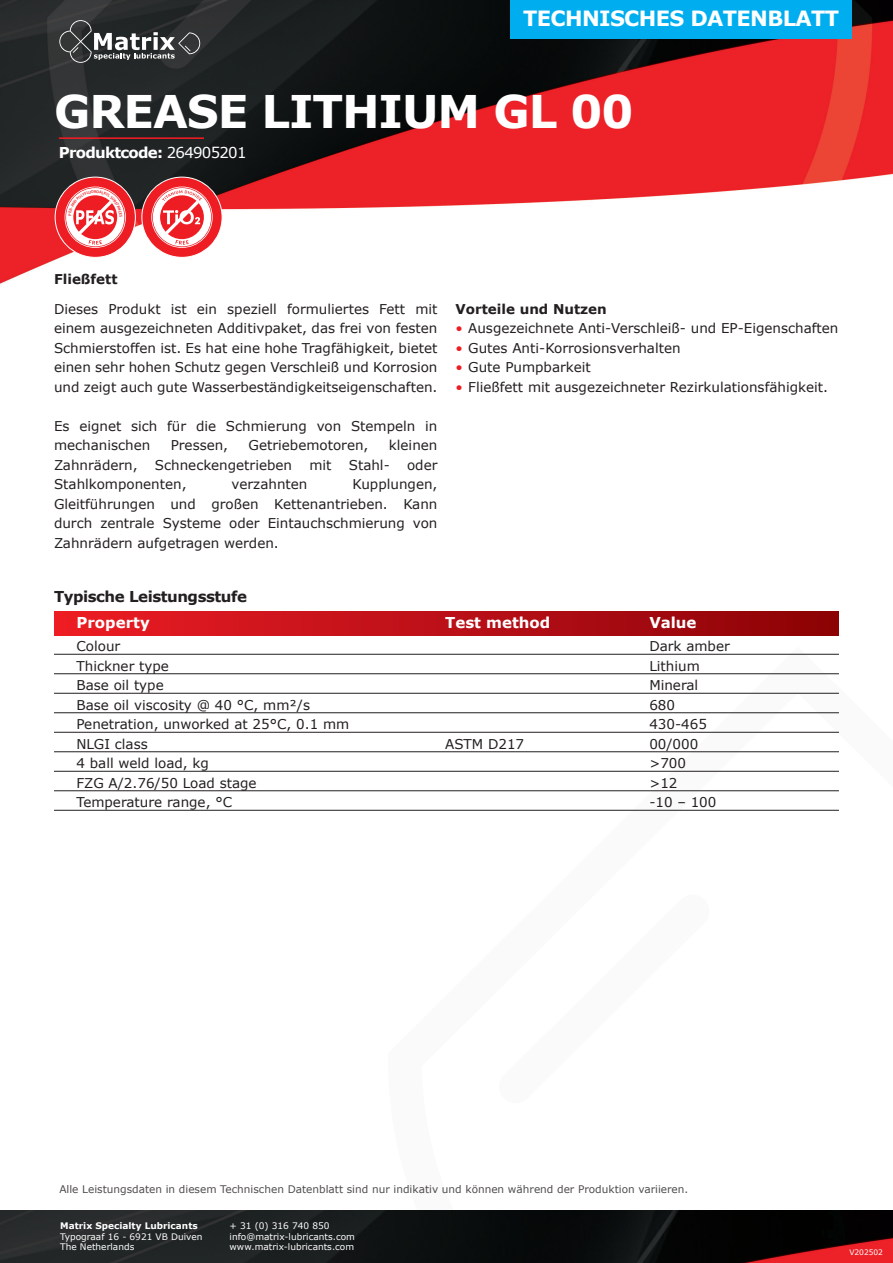
<style>
.page{position:relative;width:893px;height:1263px;background:#fff}
.page>*{position:absolute;margin:0;border:0;box-sizing:border-box;transform-origin:0 0}
.t1{font:700 45px "Verdana";letter-spacing:-.025em;color:#fff}
.t2{font:700 21px "Verdana";letter-spacing:-.03em;color:#fff}
.t3{font:700 15px "Verdana";color:#fff}
.t4{font:700 15px "Verdana";letter-spacing:-.03em;color:#231f20}
.t5{font:700 15px "Verdana";letter-spacing:-.05em;color:#fff}
.t6{font:13.5px/19.5px "Verdana";color:#231f20;text-align:justify}
.t7{font:700 13.5px "Verdana";color:#231f20}
.t8{font:10.5px "Verdana";color:#231f20}
.t9{font:9px/10.5px "Verdana";color:#fff}
.t10{font:700 9px "Verdana";color:#fff}
.t11{font:7.5px "Verdana";color:#fff}
.s1{font-weight:400}
.s2{color:#ee1d23}
</style>
<div class="page">
<img style="left:0;top:0;width:893px;height:654px">
<svg style="left:388px;top:646px;width:505px;height:565px"></svg>
<div style="left:510px;top:0;width:342px;height:38px;background:#00aeef"></div>
<svg style="left:59px;top:20px;width:141px;height:43px;background:#4f5152"></svg>
<img style="left:0;top:1211px;width:893px;height:52px">
<div style="left:54px;top:612px;width:785px;height:23px;background:linear-gradient(to right,#ec1d26,#8a0207)"></div>
<hr style="left:54px;top:654px;width:785px;height:1px;background:#231f20">
<hr style="left:54px;top:673px;width:785px;height:1px;background:#231f20">
<hr style="left:54px;top:693px;width:785px;height:1px;background:#231f20">
<hr style="left:54px;top:712px;width:785px;height:1px;background:#231f20">
<hr style="left:54px;top:732px;width:785px;height:1px;background:#231f20">
<hr style="left:54px;top:751px;width:785px;height:1px;background:#231f20">
<hr style="left:54px;top:771px;width:785px;height:1px;background:#231f20">
<hr style="left:54px;top:790px;width:785px;height:1px;background:#231f20">
<hr style="left:54px;top:810px;width:785px;height:1px;background:#231f20">
<hr style="left:59px;top:137px;width:145px;height:2px;background:#ee1d23">
<svg style="left:55px;top:177px;width:168px;height:81px"></svg>
<h2 class="t2" style="left:523px;top:5px;width:318px">TECHNISCHES DATENBLATT</h2>
<h1 class="t1" style="left:54px;top:83px;width:581px">GREASE LITHIUM GL 00</h1>
<p class="t5" style="left:59px;top:143px;width:189px">Produktcode: <span class="s1">264905201</span></p>
<p class="t7" style="left:54px;top:270px;width:65px">Fließfett</p>
<p class="t6" style="left:54px;top:299px;width:385px">Dieses Produkt ist ein speziell formuliertes Fett mit einem ausgezeichneten Additivpaket, das frei von festen Schmierstoffen ist. Es hat eine hohe Tragfähigkeit, bietet einen sehr hohen Schutz gegen Verschleiß und Korrosion und zeigt auch gute Wasserbeständigkeitseigenschaften.</p>
<p class="t6" style="left:54px;top:416px;width:385px">Es eignet sich für die Schmierung von Stempeln in mechanischen</p>
<p class="t6" style="left:171px;top:436px;width:59px">Pressen,</p>
<p class="t6" style="left:249px;top:436px;width:121px">Getriebemotoren,</p>
<p class="t6" style="left:389px;top:436px;width:50px">kleinen</p>
<p class="t6" style="left:54px;top:455px;width:85px">Zahnrädern,</p>
<p class="t6" style="left:155px;top:455px;width:139px">Schneckengetrieben</p>
<p class="t6" style="left:309px;top:455px;width:24px">mit</p>
<p class="t6" style="left:349px;top:455px;width:43px">Stahl-</p>
<p class="t6" style="left:407px;top:455px;width:32px">oder</p>
<p class="t6" style="left:54px;top:475px;width:134px">Stahlkomponenten,</p>
<p class="t6" style="left:232px;top:475px;width:77px">verzahnten</p>
<p class="t6" style="left:54px;top:475px;width:385px;text-indent:298px">Kupplungen, Gleitführungen und großen Kettenantrieben. Kann durch zentrale Systeme oder Eintauchschmierung von Zahnrädern aufgetragen werden.</p>
<p class="t7" style="left:455px;top:300px;width:153px">Vorteile und Nutzen</p>
<p class="t6" style="left:455px;top:319px;width:384px"><span class="s2">•</span> Ausgezeichnete Anti-Verschleiß- und EP-Eigenschaften</p>
<p class="t6" style="left:455px;top:338px;width:227px"><span class="s2">•</span> Gutes Anti-Korrosionsverhalten</p>
<p class="t6" style="left:455px;top:358px;width:137px"><span class="s2">•</span> Gute Pumpbarkeit</p>
<p class="t6" style="left:455px;top:377px;width:374px"><span class="s2">•</span> Fließfett mit ausgezeichneter Rezirkulationsfähigkeit.</p>
<p class="t4" style="left:54px;top:587px;width:195px">Typische Leistungsstufe</p>
<p class="t3" style="left:76px;top:612px;width:75px">Property</p>
<p class="t3" style="left:445px;top:612px;width:107px">Test method</p>
<p class="t3" style="left:649px;top:612px;width:49px">Value</p>
<p class="t6" style="left:76px;top:637px;width:45px">Colour</p>
<p class="t6" style="left:649px;top:637px;width:82px">Dark amber</p>
<p class="t6" style="left:76px;top:656px;width:94px">Thickner type</p>
<p class="t6" style="left:649px;top:656px;width:52px">Lithium</p>
<p class="t6" style="left:76px;top:676px;width:89px">Base oil type</p>
<p class="t6" style="left:649px;top:676px;width:51px">Mineral</p>
<p class="t6" style="left:76px;top:695px;width:235px">Base oil viscosity @ 40 °C, mm²/s</p>
<p class="t6" style="left:649px;top:695px;width:27px">680</p>
<p class="t6" style="left:76px;top:715px;width:274px">Penetration, unworked at 25°C, 0.1 mm</p>
<p class="t6" style="left:649px;top:715px;width:59px">430-465</p>
<p class="t6" style="left:76px;top:734px;width:73px">NLGI class</p>
<p class="t6" style="left:445px;top:734px;width:81px">ASTM D217</p>
<p class="t6" style="left:649px;top:734px;width:51px">00/000</p>
<p class="t6" style="left:76px;top:754px;width:134px">4 ball weld load, kg</p>
<p class="t6" style="left:649px;top:754px;width:38px">&gt;700</p>
<p class="t6" style="left:76px;top:773px;width:182px">FZG A/2.76/50 Load stage</p>
<p class="t6" style="left:649px;top:773px;width:30px">&gt;12</p>
<p class="t6" style="left:76px;top:793px;width:157px">Temperature range, °C</p>
<p class="t6" style="left:649px;top:793px;width:69px">-10 – 100</p>
<p class="t8" style="left:59px;top:1183px;width:630px">Alle Leistungsdaten in diesem Technischen Datenblatt sind nur indikativ und können während der Produktion variieren.</p>
<p class="t10" style="left:60px;top:1220px;width:139px">Matrix Specialty Lubricants</p>
<p class="t9" style="left:60px;top:1231px;width:144px">Typograaf 16 - 6921 VB Duiven<br>The Netherlands</p>
<p class="t9" style="left:230px;top:1221px;width:127px">+ 31 (0) 316 740 850 info@matrix-lubricants.com www.matrix-lubricants.com</p>
<p class="t11" style="left:849px;top:1247px;width:35px">V202502</p>
</div>
